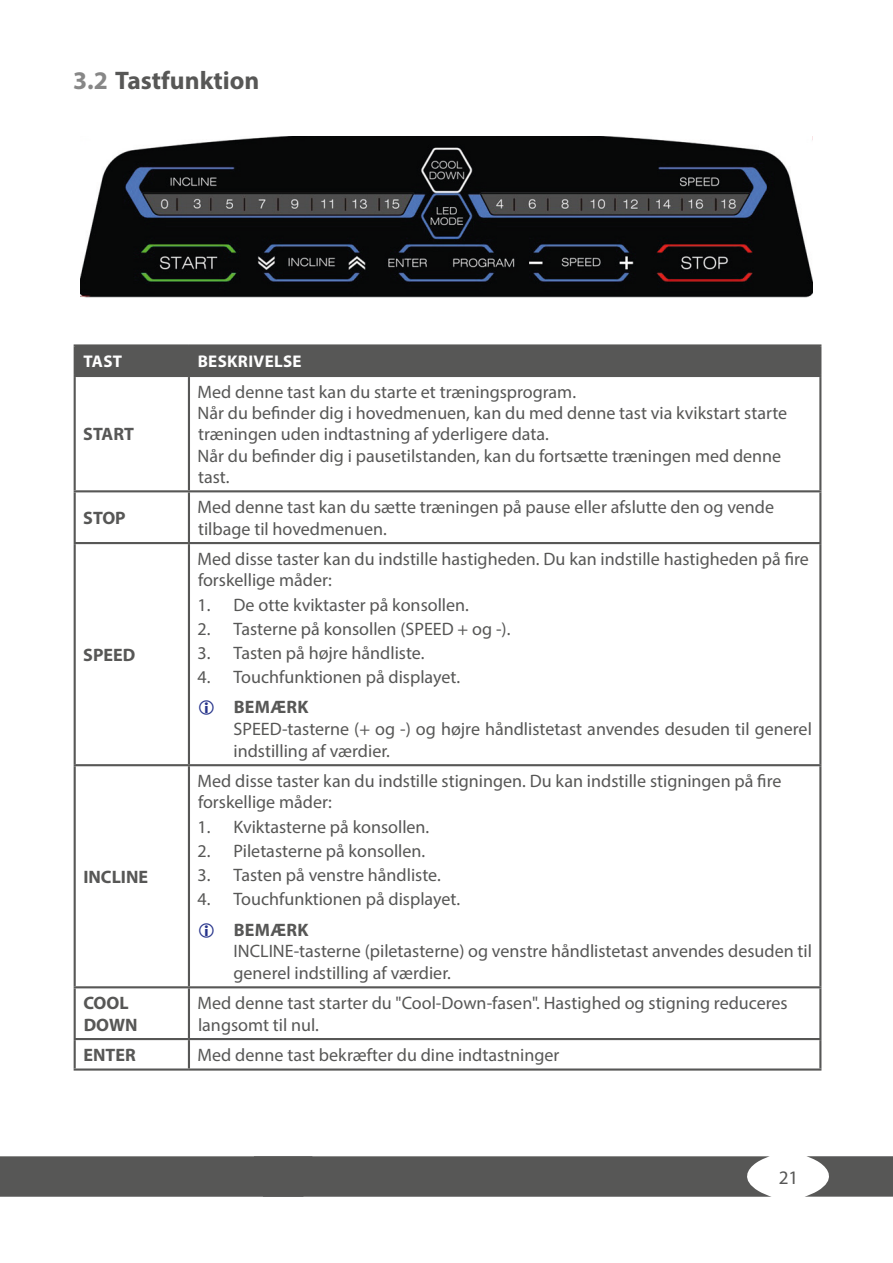
<style>
.page{position:relative;width:893px;height:1263px;background:#fff}
.page>*{position:absolute;margin:0;border:0;box-sizing:border-box;transform-origin:0 0}
.t1{font:700 25.5px "Myriad Pro";color:#575756}
.t2{font:19.2px "Myriad Pro";color:#575756}
.Text_Hinweise{font:18px/21.1px "Myriad Pro";color:#575756}
.t3{font:700 18px/21.1px "Myriad Pro";color:#575756}
.t4{font:700 16.95px "Myriad Pro";letter-spacing:.02em;color:#fff}
.s1{color:#878787}
</style>
<div class="page">
<img style="left:81px;top:136px;width:731px;height:161px">
<svg style="left:0;top:1156px;width:771px;height:41px;background:#5c5c5c"></svg>
<svg style="left:805px;top:1156px;width:88px;height:41px"></svg>
<div style="left:76px;top:347px;width:743px;height:28px;background:#575756"></div>
<hr style="left:74px;top:377px;width:2px;height:113px;background:#575756">
<hr style="left:74px;top:344px;width:115px;height:3px;background:#575756">
<hr style="left:74px;top:347px;width:2px;height:28px;background:#575756">
<hr style="left:74px;top:375px;width:115px;height:2px;background:#575756">
<hr style="left:189px;top:344px;width:632px;height:3px;background:#575756">
<hr style="left:188px;top:347px;width:2px;height:28px;background:#575756">
<hr style="left:819px;top:347px;width:2px;height:28px;background:#575756">
<hr style="left:188px;top:377px;width:2px;height:113px;background:#575756">
<hr style="left:189px;top:375px;width:632px;height:2px;background:#575756">
<hr style="left:819px;top:377px;width:2px;height:113px;background:#575756">
<hr style="left:74px;top:492px;width:2px;height:50px;background:#575756">
<hr style="left:74px;top:490px;width:115px;height:2px;background:#575756">
<hr style="left:188px;top:492px;width:2px;height:50px;background:#575756">
<hr style="left:189px;top:490px;width:632px;height:2px;background:#575756">
<hr style="left:819px;top:492px;width:2px;height:50px;background:#575756">
<hr style="left:74px;top:544px;width:2px;height:220px;background:#575756">
<hr style="left:74px;top:542px;width:115px;height:2px;background:#575756">
<hr style="left:188px;top:544px;width:2px;height:220px;background:#575756">
<hr style="left:189px;top:542px;width:632px;height:2px;background:#575756">
<hr style="left:819px;top:544px;width:2px;height:220px;background:#575756">
<hr style="left:74px;top:766px;width:2px;height:220px;background:#575756">
<hr style="left:74px;top:764px;width:115px;height:2px;background:#575756">
<hr style="left:188px;top:766px;width:2px;height:220px;background:#575756">
<hr style="left:189px;top:764px;width:632px;height:2px;background:#575756">
<hr style="left:819px;top:766px;width:2px;height:220px;background:#575756">
<hr style="left:74px;top:988px;width:2px;height:50px;background:#575756">
<hr style="left:74px;top:986px;width:115px;height:2px;background:#575756">
<hr style="left:188px;top:988px;width:2px;height:50px;background:#575756">
<hr style="left:189px;top:986px;width:632px;height:2px;background:#575756">
<hr style="left:819px;top:988px;width:2px;height:50px;background:#575756">
<hr style="left:74px;top:1040px;width:2px;height:28px;background:#575756">
<hr style="left:74px;top:1038px;width:115px;height:2px;background:#575756">
<hr style="left:188px;top:1040px;width:2px;height:28px;background:#575756">
<hr style="left:189px;top:1038px;width:632px;height:2px;background:#575756">
<hr style="left:819px;top:1040px;width:2px;height:28px;background:#575756">
<hr style="left:74px;top:1068px;width:115px;height:2px;background:#575756">
<hr style="left:189px;top:1068px;width:632px;height:2px;background:#575756">
<p class="t1" style="left:73px;top:64px;width:188px"><span class="s1">3.2</span> Tastfunktion</p>
<p class="t4" style="left:83px;top:350px;width:40px">TAST</p>
<p class="t4" style="left:198px;top:350px;width:105px">BESKRIVELSE</p>
<p class="t3" style="left:83px;top:423px;width:52px">START</p>
<p class="Text_Hinweise" style="left:198px;top:381px;width:380px">Med denne tast kan du starte et træningsprogram.</p>
<p class="Text_Hinweise" style="left:198px;top:402px;width:591px">Når du befinder dig i hovedmenuen, kan du med denne tast via kvikstart starte træningen uden indtastning af yderligere data.</p>
<p class="Text_Hinweise" style="left:198px;top:445px;width:585px">Når du befinder dig i pausetilstanden, kan du fortsætte træningen med denne tast.</p>
<p class="t3" style="left:83px;top:507px;width:44px">STOP</p>
<p class="Text_Hinweise" style="left:198px;top:496px;width:578px">Med denne tast kan du sætte træningen på pause eller afslutte den og vende tilbage til hovedmenuen.</p>
<p class="t3" style="left:83px;top:644px;width:54px">SPEED</p>
<p class="t3" style="left:83px;top:866px;width:66px">INCLINE</p>
<p class="Text_Hinweise" style="left:198px;top:548px;width:613px">Med disse taster kan du indstille hastigheden. Du kan indstille hastigheden på fire forskellige måder:</p>
<p class="Text_Hinweise" style="left:197px;top:594px;width:273px">1. De otte kviktaster på konsollen.</p>
<p class="Text_Hinweise" style="left:197px;top:618px;width:314px">2. Tasterne på konsollen (SPEED + og -).</p>
<p class="Text_Hinweise" style="left:197px;top:642px;width:228px">3. Tasten på højre håndliste.</p>
<p class="Text_Hinweise" style="left:197px;top:666px;width:264px">4. Touchfunktionen på displayet.</p>
<p class="t3" style="left:234px;top:696px;width:76px">BEMÆRK</p>
<p class="Text_Hinweise" style="left:234px;top:718px;width:580px;line-height:21.6px">SPEED-tasterne (+ og -) og højre håndlistetast anvendes desuden til generel indstilling af værdier.</p>
<p class="Text_Hinweise" style="left:198px;top:770px;width:585px">Med disse taster kan du indstille stigningen. Du kan indstille stigningen på fire forskellige måder:</p>
<p class="Text_Hinweise" style="left:197px;top:816px;width:233px">1. Kviktasterne på konsollen.</p>
<p class="Text_Hinweise" style="left:197px;top:840px;width:229px">2. Piletasterne på konsollen.</p>
<p class="Text_Hinweise" style="left:197px;top:864px;width:245px">3. Tasten på venstre håndliste.</p>
<p class="Text_Hinweise" style="left:197px;top:888px;width:264px">4. Touchfunktionen på displayet.</p>
<p class="t3" style="left:234px;top:918px;width:76px">BEMÆRK</p>
<p class="Text_Hinweise" style="left:234px;top:940px;width:580px;line-height:21.6px">INCLINE-tasterne (piletasterne) og venstre håndlistetast anvendes desuden til generel indstilling af værdier.</p>
<p class="t3" style="left:83px;top:992px;width:56px">COOL<br>DOWN</p>
<p class="Text_Hinweise" style="left:198px;top:992px;width:592px">Med denne tast starter du "Cool-Down-fasen". Hastighed og stigning reduceres langsomt til nul.</p>
<p class="t3" style="left:83px;top:1044px;width:54px">ENTER</p>
<p class="Text_Hinweise" style="left:198px;top:1044px;width:363px">Med denne tast bekræfter du dine indtastninger</p>
<p class="t2" style="left:779px;top:1166px;width:21px">21</p>
</div>
